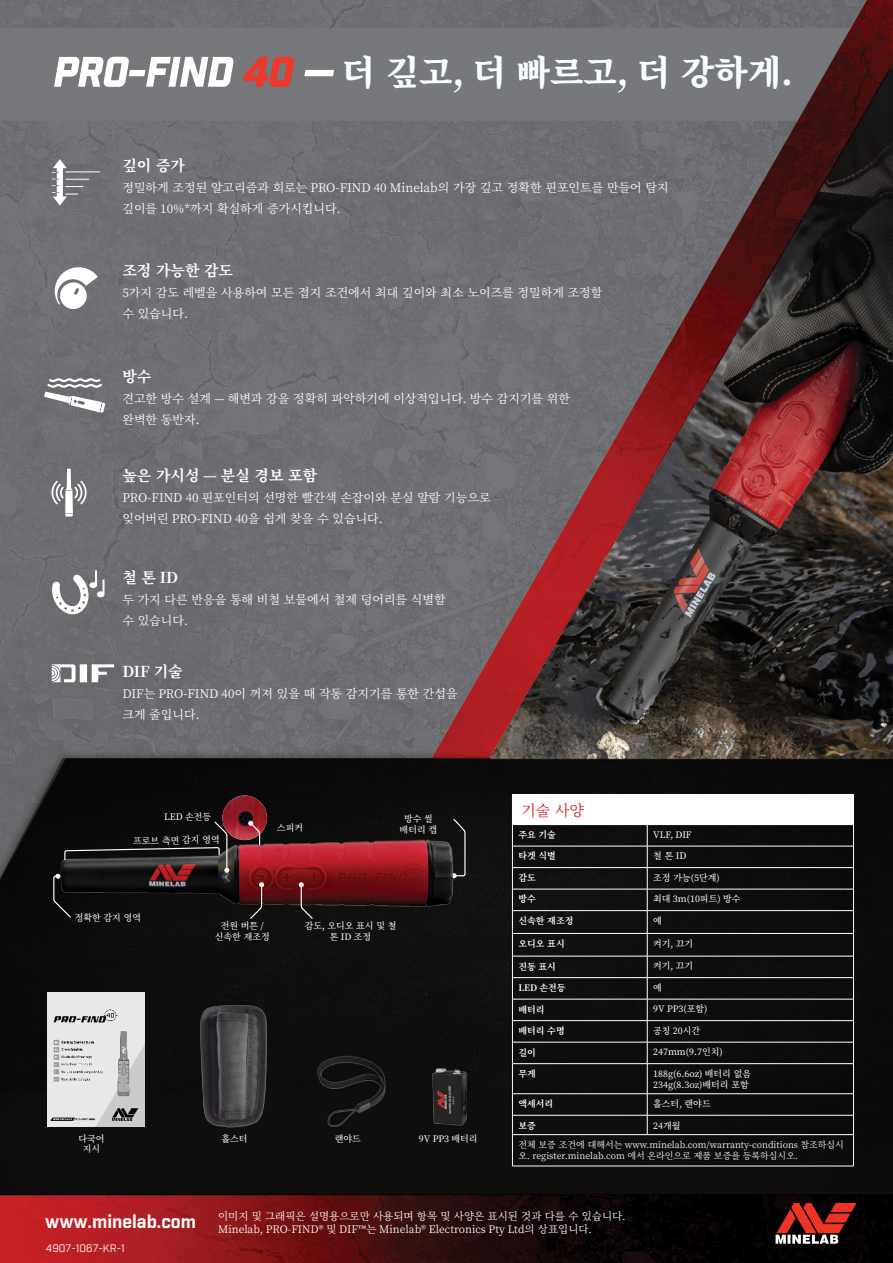
<style>
.page{position:relative;width:893px;height:1263px;background:#fff}
.page>*{position:absolute;margin:0;border:0;box-sizing:border-box;transform-origin:0 0}
.t1{font:900 34.5px "Noto Serif KR";color:#fafdff}
.t2{font:700 18px "Industry";color:#fff}
.t3{font:700 15px "Noto Serif KR";color:#fff}
.t4{font:15px "Noto Serif KR";color:#d2232a}
.t5{font:12px/21px "Noto Serif KR";color:#fff}
.t6{font:10.5px/13.5px "Noto Serif KR";color:#fff}
.t7{font:10.5px "Industry";color:#fff}
.t8{font:500 9px/10.8px "Noto Serif KR";color:#fff;text-align:center}
.t9{font:9px/10.8px "Noto Serif KR";color:#fff}
.t10{font:700 9px "Noto Serif KR";color:#fff}
</style>
<div class="page">
<img style="left:0;top:0;width:893px;height:1263px">
<svg style="left:54px;top:57px;width:180px;height:30px"></svg>
<svg style="left:243px;top:57px;width:51px;height:30px"></svg>
<svg style="left:304px;top:70px;width:30px;height:6px"></svg>
<svg style="left:452px;top:817px;width:14px;height:12px"></svg>
<img style="left:47px;top:829px;width:421px;height:100px">
<svg style="left:249px;top:882px;width:15px;height:38px"></svg>
<svg style="left:299px;top:882px;width:15px;height:38px"></svg>
<svg style="left:53px;top:820px;width:176px;height:99px"></svg>
<img style="left:222px;top:795px;width:45px;height:45px;border-radius:22px">
<svg style="left:248px;top:820px;width:13px;height:26px"></svg>
<img style="left:196px;top:1000px;width:75px;height:129px">
<img style="left:318px;top:1056px;width:67px;height:70px">
<img style="left:48px;top:993px;width:96px;height:133px">
<img style="left:432px;top:1064px;width:34px;height:62px">
<div style="left:512px;top:794px;width:341px;height:30px;background:#fff"></div>
<hr style="left:853px;top:1135px;width:1px;height:31px;background:#fff">
<hr style="left:647px;top:794px;width:207px;height:1px;background:#fff">
<svg style="left:647px;top:825px;width:1px;height:309px"></svg>
<hr style="left:512px;top:1135px;width:1px;height:31px;background:#fff">
<hr style="left:512px;top:1166px;width:135px;height:1px;background:#fff">
<hr style="left:647px;top:1166px;width:207px;height:1px;background:#fff">
<hr style="left:512px;top:1115px;width:135px;height:1px;background:#fff">
<hr style="left:647px;top:1115px;width:207px;height:1px;background:#fff">
<hr style="left:512px;top:1134px;width:135px;height:1px;background:#fff">
<hr style="left:647px;top:1134px;width:207px;height:1px;background:#fff">
<hr style="left:512px;top:1093px;width:135px;height:1px;background:#fff">
<hr style="left:647px;top:1093px;width:207px;height:1px;background:#fff">
<hr style="left:512px;top:1063px;width:135px;height:1px;background:#fff">
<hr style="left:647px;top:1063px;width:207px;height:1px;background:#fff">
<hr style="left:512px;top:1042px;width:135px;height:1px;background:#fff">
<hr style="left:647px;top:1042px;width:207px;height:1px;background:#fff">
<hr style="left:512px;top:1020px;width:135px;height:1px;background:#fff">
<hr style="left:647px;top:1020px;width:207px;height:1px;background:#fff">
<hr style="left:512px;top:999px;width:135px;height:1px;background:#fff">
<hr style="left:647px;top:999px;width:207px;height:1px;background:#fff">
<hr style="left:512px;top:977px;width:135px;height:1px;background:#fff">
<hr style="left:647px;top:977px;width:207px;height:1px;background:#fff">
<hr style="left:512px;top:956px;width:135px;height:1px;background:#fff">
<hr style="left:647px;top:956px;width:207px;height:1px;background:#fff">
<hr style="left:512px;top:933px;width:135px;height:1px;background:#fff">
<hr style="left:647px;top:933px;width:207px;height:1px;background:#fff">
<hr style="left:512px;top:910px;width:135px;height:1px;background:#fff">
<hr style="left:647px;top:910px;width:207px;height:1px;background:#fff">
<hr style="left:512px;top:889px;width:135px;height:1px;background:#fff">
<hr style="left:647px;top:889px;width:207px;height:1px;background:#fff">
<hr style="left:512px;top:867px;width:135px;height:1px;background:#fff">
<hr style="left:647px;top:867px;width:207px;height:1px;background:#fff">
<hr style="left:512px;top:824px;width:135px;height:1px;background:#fff">
<svg style="left:512px;top:825px;width:1px;height:309px"></svg>
<hr style="left:647px;top:824px;width:207px;height:1px;background:#fff">
<svg style="left:853px;top:795px;width:1px;height:339px"></svg>
<hr style="left:512px;top:846px;width:135px;height:1px;background:#fff">
<hr style="left:647px;top:846px;width:207px;height:1px;background:#fff">
<hr style="left:66px;top:171px;width:34px;height:1px;background:#fff">
<svg style="left:52px;top:159px;width:37px;height:47px"></svg>
<svg style="left:52px;top:664px;width:62px;height:18px"></svg>
<svg style="left:52px;top:570px;width:52px;height:44px"></svg>
<svg style="left:51px;top:469px;width:36px;height:47px"></svg>
<svg style="left:44px;top:378px;width:61px;height:35px"></svg>
<svg style="left:51px;top:264px;width:47px;height:45px"></svg>
<svg style="left:776px;top:1203px;width:80px;height:41px"></svg>
<h1 class="t1" style="left:342px;top:53px;width:452px">더 깊고, 더 빠르고, 더 강하게.</h1>
<p class="t3" style="left:122px;top:157px;width:64px">깊이 증가</p>
<p class="t5" style="left:122px;top:178px;width:548px">정밀하게 조정된 알고리즘과 회로는 PRO-FIND 40 Minelab의 가장 깊고 정확한 핀포인트를 만들어 탐지 깊이를 10%*까지 확실하게 증가시킵니다.</p>
<p class="t3" style="left:122px;top:262px;width:112px">조정 가능한 감도</p>
<p class="t5" style="left:122px;top:283px;width:482px">5가지 감도 레벨을 사용하여 모든 접지 조건에서 최대 깊이와 최소 노이즈를 정밀하게 조정할 수 있습니다.</p>
<p class="t3" style="left:122px;top:368px;width:30px">방수</p>
<p class="t5" style="left:122px;top:388px;width:449px">견고한 방수 설계 — 해변과 강을 정확히 파악하기에 이상적입니다. 방수 감지기를 위한 완벽한 동반자.</p>
<p class="t3" style="left:122px;top:467px;width:196px">높은 가시성 — 분실 경보 포함</p>
<p class="t5" style="left:122px;top:487px;width:370px">PRO-FIND 40 핀포인터의 선명한 빨간색 손잡이와 분실 알람 기능으로 잊어버린 PRO-FIND 40을 쉽게 찾을 수 있습니다.</p>
<p class="t3" style="left:122px;top:569px;width:57px">철 톤 ID</p>
<p class="t5" style="left:122px;top:589px;width:325px">두 가지 다른 반응을 통해 비철 보물에서 철제 덩어리를 식별할 수 있습니다.</p>
<p class="t3" style="left:122px;top:663px;width:62px">DIF 기술</p>
<p class="t5" style="left:122px;top:683px;width:337px">DIF는 PRO-FIND 40이 꺼져 있을 때 작동 감지기를 통한 간섭을 크게 줄입니다.</p>
<p class="t8" style="left:164px;top:811px;width:48px">LED 손전등</p>
<p class="t8" style="left:133px;top:836px;width:88px;rotate:-1deg">프로브 측면 감지 영역</p>
<p class="t8" style="left:404px;top:813px;width:30px">방수 씰</p>
<p class="t8" style="left:277px;top:823px;width:28px">스피커</p>
<p class="t8" style="left:400px;top:824px;width:39px">배터리 캡</p>
<p class="t8" style="left:75px;top:913px;width:68px;rotate:-1deg">정확한 감지 영역</p>
<p class="t8" style="left:215px;top:920px;width:56px">전원 버튼 / 신속한 재조정</p>
<p class="t8" style="left:305px;top:920px;width:93px">감도, 오디오 표시 및 철 톤 ID 조정</p>
<p class="t8" style="left:79px;top:1133px;width:28px">다국어 지시</p>
<p class="t8" style="left:221px;top:1133px;width:28px">홀스터</p>
<p class="t8" style="left:335px;top:1133px;width:28px">랜야드</p>
<p class="t8" style="left:419px;top:1133px;width:60px">9V PP3 배터리</p>
<p class="t4" style="left:521px;top:802px;width:64px">기술 사양</p>
<p class="t10" style="left:518px;top:829px;width:39px">주요 기술</p>
<p class="t8" style="left:653px;top:829px;width:40px">VLF, DIF</p>
<p class="t10" style="left:518px;top:851px;width:39px">타겟 식별</p>
<p class="t8" style="left:653px;top:851px;width:35px">철 톤 ID</p>
<p class="t10" style="left:518px;top:872px;width:19px">감도</p>
<p class="t8" style="left:653px;top:872px;width:68px">조정 가능(5단계)</p>
<p class="t10" style="left:518px;top:894px;width:19px">방수</p>
<p class="t8" style="left:653px;top:894px;width:89px">최대 3m(10피트) 방수</p>
<p class="t10" style="left:518px;top:916px;width:56px">신속한 재조정</p>
<p class="t8" style="left:653px;top:915px;width:10px">예</p>
<p class="t10" style="left:518px;top:938px;width:48px">오디오 표시</p>
<p class="t8" style="left:653px;top:938px;width:42px">켜기, 끄기</p>
<p class="t10" style="left:518px;top:961px;width:39px">진동 표시</p>
<p class="t8" style="left:653px;top:961px;width:42px">켜기, 끄기</p>
<p class="t10" style="left:518px;top:983px;width:49px">LED 손전등</p>
<p class="t8" style="left:653px;top:982px;width:10px">예</p>
<p class="t10" style="left:518px;top:1004px;width:28px">배터리</p>
<p class="t8" style="left:653px;top:1004px;width:56px">9V PP3(포함)</p>
<p class="t10" style="left:518px;top:1026px;width:48px">배터리 수명</p>
<p class="t8" style="left:653px;top:1025px;width:48px">공칭 20시간</p>
<p class="t10" style="left:518px;top:1047px;width:19px">길이</p>
<p class="t8" style="left:653px;top:1047px;width:71px">247mm(9.7인치)</p>
<p class="t10" style="left:518px;top:1069px;width:19px">무게</p>
<p class="t8" style="left:653px;top:1068px;width:99px;text-align:left">188g(6.6oz) 배터리 없음<br>234g(8.3oz)배터리 포함</p>
<p class="t10" style="left:518px;top:1099px;width:36px">액세서리</p>
<p class="t8" style="left:653px;top:1098px;width:59px">홀스터, 랜야드</p>
<p class="t10" style="left:518px;top:1120px;width:19px">보증</p>
<p class="t8" style="left:653px;top:1120px;width:29px">24개월</p>
<p class="t9" style="left:518px;top:1139px;width:327px">전체 보증 조건에 대해서는 www.minelab.com/warranty-conditions 참조하십시 오. register.minelab.com 에서 온라인으로 제품 보증을 등록하십시오.</p>
<h2 class="t2" style="left:45px;top:1211px;width:152px">www.minelab.com</h2>
<p class="t7" style="left:46px;top:1242px;width:81px">4907-1067-KR-1</p>
<p class="t6" style="left:218px;top:1209px;width:409px">이미지 및 그래픽은 설명용으로만 사용되며 항목 및 사양은 표시된 것과 다를 수 있습니다.<br>Minelab, PRO-FIND® 및 DIF™는 Minelab® Electronics Pty Ltd의 상표입니다.</p>
</div>
